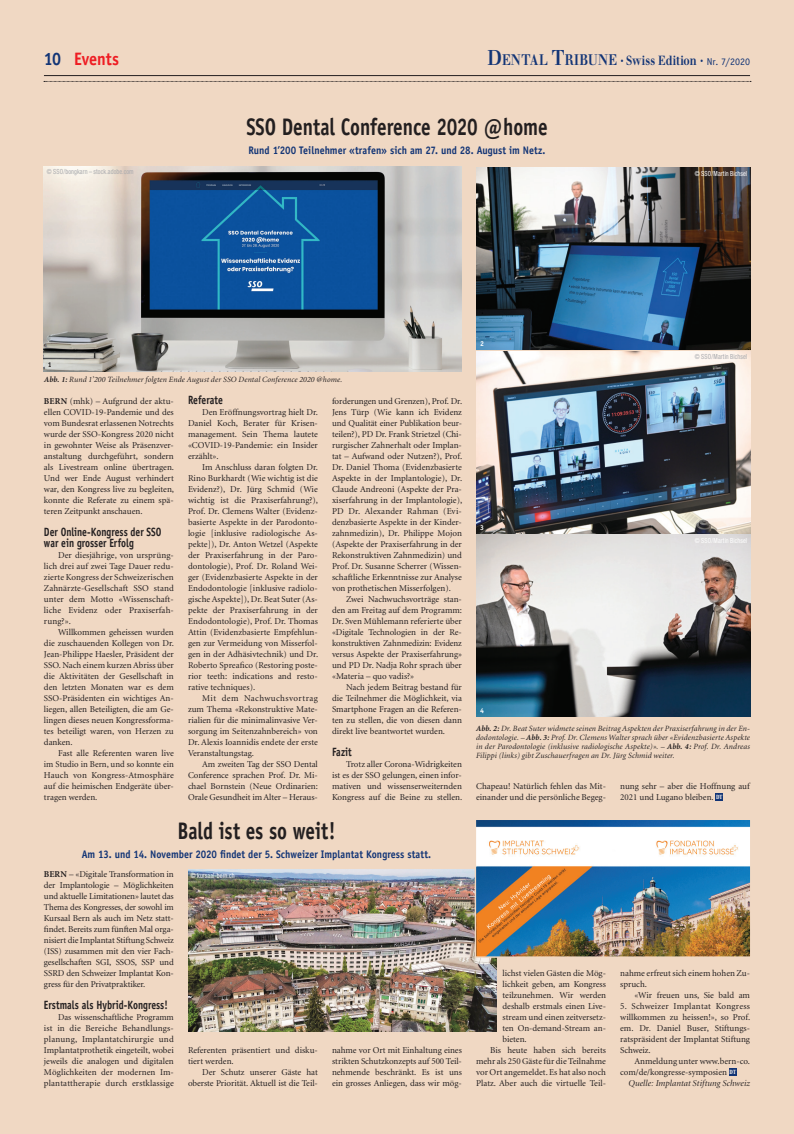
<style>
.page{position:relative;width:794px;height:1134px;background:#f0d8c3}
.page>*{position:absolute;margin:0;border:0;box-sizing:border-box;transform-origin:0 0}
.Headline_H3{font:700 24px "Officina Sans";letter-spacing:-.005em;color:#231f20;scale:.8 1}
.t1{font:700 18px "Officina Sans";letter-spacing:-.005em;color:#ee1d23;scale:.9 1}
.t2{font:15px "Walbaum Bold Os F";letter-spacing:.03em;color:#133576;scale:.8 1}
.Crossheading{font:700 12px/11px "Officina Sans";color:#231f20;scale:.8 1}
.Teaser{font:700 11px "Officina Sans";letter-spacing:.005em;color:#133576;scale:.9 1}
.Content{font:9px/11px "Minion";color:#231f20}
.Content_1stSection{font:9px/11px "Minion";color:#231f20}
.Source{font:italic 9px "Minion Display";letter-spacing:.01em;color:#231f20}
.t3{font:italic 8px/9px "Minion";letter-spacing:.015em;color:#231f20;text-align:justify}
.Copyright{font:condensed 7px "Helvetica Neue";letter-spacing:.015em;color:#a8a9ad;scale:.88 1}
.Copyright-2{font:condensed 7px "Helvetica Neue";letter-spacing:.015em;color:#fff;scale:.88 1}
.t4{font:700 7px "Officina Sans";color:#fff}
.t5{font:700 7px "Officina Sans";color:#231f20}
.t6{font:5px "Capitals";color:#faf4ee}
.s1{color:#133576}
.s2{font-size:21px}
.s3{font-size:13px}
.s4{font-family:"Officina Sans";font-size:10px}
.s5{font-weight:700}
</style>
<div class="page">
<div style="left:715px;top:793px;width:8px;height:7px;background:#133576"></div>
<img style="left:476px;top:167px;width:274px;height:366px">
<img style="left:476px;top:535px;width:274px;height:182px">
<div style="left:729px;top:1068px;width:7px;height:7px;background:#133576"></div>
<img style="left:44px;top:166px;width:418px;height:205px">
<img style="left:188px;top:869px;width:309px;height:162px">
<img style="left:474px;top:820px;width:276px;height:138px">
<hr style="left:44px;top:75px;width:706px;height:1px;background:#231f20">
<svg style="left:44px;top:81px;width:707px;height:1px"></svg>
<h2 class="t1" style="left:44px;top:48px;width:85px"><span class="s1">10</span> Events</h2>
<h3 class="t2" style="left:487px;top:51px;width:330px"><span class="s2">D</span>ENTAL <span class="s2">T</span>RIBUNE · <span class="s3">Swiss Edition</span> · <span class="s4">Nr. 7/2020</span></h3>
<p class="Copyright" style="left:47px;top:168px;width:100px">© SSO/bongkarn – stock.adobe.com</p>
<p class="t5" style="left:48px;top:361px;width:5px">1</p>
<p class="Headline_H3" style="left:246px;top:112px;width:378px">SSO Dental Conference 2020 @home</p>
<p class="Teaser" style="left:248px;top:143px;width:332px">Rund 1’200 Teilnehmer «trafen» sich am 27. und 28. August im Netz.</p>
<p class="t4" style="left:480px;top:339px;width:5px">2</p>
<p class="t3" style="left:44px;top:376px;width:300px"><span class="s5">Abb. 1:</span> Rund 1’200 Teilnehmer folgten Ende August der SSO Dental Conference 2020 @home.</p>
<p class="Copyright-2" style="left:694px;top:169px;width:61px">© SSO/Martin Bichsel</p>
<p class="Copyright" style="left:694px;top:353px;width:61px">© SSO/Martin Bichsel</p>
<p class="Content_1stSection" style="left:44px;top:396px;width:132px"><span class="s5">BERN</span> (mhk) – Aufgrund der aktu&shy;ellen COVID-19-Pandemie und des vom Bundesrat erlassenen Notrechts wurde der SSO-Kongress 2020 nicht in gewohnter Weise als Präsenzver&shy;anstaltung durchgeführt, sondern als Livestream online übertragen.<br>Und wer Ende August verhindert war, den Kongress live zu begleiten, konnte die Referate zu einem spä&shy;teren Zeitpunkt anschauen.</p>
<p class="Crossheading" style="left:44px;top:526px;width:149px">Der Online-Kongress der SSO war ein grosser Erfolg</p>
<p class="Content" style="left:44px;top:550px;width:131px;text-indent:14px">Der diesjährige, von ursprüng&shy;lich drei auf zwei Tage Dauer redu&shy;zierte Kongress der Schweizerischen<br>Zahnärzte-Gesellschaft SSO stand unter dem Motto «Wissenschaft&shy;liche Evidenz oder Praxiserfah&shy;rung?».</p>
<p class="Content" style="left:44px;top:627px;width:132px;text-align:justify;text-indent:14px">Willkommen geheissen wurden die zuschauenden Kollegen von Dr.<br>Jean-Philippe Haesler, Präsident der SSO. Nach einem kurzen Abriss über die Aktivitäten der Gesellschaft in den letzten Monaten war es dem SSO-Präsidenten ein wichtiges An&shy;liegen, allen Beteiligten, die am Ge&shy;lingen dieses neuen Kongressforma&shy;tes beteiligt waren, von Herzen zu danken.</p>
<p class="Content" style="left:44px;top:748px;width:131px;text-align:justify;text-indent:14px">Fast alle Referenten waren live im Studio in Bern, und so konnte ein Hauch von Kongress-Atmosphäre auf die heimischen Endgeräte über&shy;tragen werden.</p>
<p class="Crossheading" style="left:188px;top:394px;width:45px">Referate</p>
<p class="Content" style="left:188px;top:407px;width:132px;text-indent:14px">Den Eröffnungsvortrag hielt Dr.<br>Daniel Koch, Berater für Krisen&shy;management. Sein Thema lautete «COVID-19-Pandemie: ein Insider erzählt».</p>
<p class="Content" style="left:188px;top:462px;width:132px;text-indent:14px">Im Anschluss daran folgten Dr.<br>Rino Burkhardt (Wie wichtig ist die Evidenz?), Dr. Jürg Schmid (Wie wichtig ist die Praxiserfahrung?), Prof. Dr. Clemens Walter (Evidenz&shy;basierte Aspekte in der Parodonto&shy;logie [inklusive radiologische As&shy;pekte]), Dr. Anton Wetzel (Aspekte der Praxiserfahrung in der Paro&shy;dontologie), Prof. Dr. Roland Wei&shy;ger (Evidenzbasierte Aspekte in der Endodontologie [inklusive radiolo&shy;gische Aspekte]), Dr. Beat Suter (As&shy;pekte der Praxiserfahrung in der Endodontologie), Prof. Dr. Thomas Attin (Evidenzbasierte Empfehlun&shy;gen zur Vermeidung von Misserfol&shy;gen in der Adhäsivtechnik) und Dr.<br>Roberto Spreafico (Restoring poste&shy;rior teeth: indications and resto&shy;rative techniques).</p>
<p class="Content" style="left:188px;top:693px;width:131px;text-align:justify;text-indent:14px">Mit dem Nachwuchsvortrag zum Thema «Rekonstruktive Mate&shy;rialien für die minimalinvasive Ver&shy;sorgung im Seitenzahnbereich» von Dr. Alexis Ioannidis endete der erste Veranstaltungstag.</p>
<p class="Content" style="left:188px;top:759px;width:131px;text-align:justify;text-indent:14px">Am zweiten Tag der SSO Dental Conference sprachen Prof. Dr. Mi&shy;chael Bornstein (Neue Ordinarien:<br>Orale Gesundheit im Alter – Heraus-</p>
<p class="Content" style="left:332px;top:396px;width:132px">forderungen und Grenzen), Prof. Dr.<br>Jens Türp (Wie kann ich Evidenz und Qualität einer Publikation beur&shy;teilen?), PD Dr. Frank Strietzel (Chi&shy;rurgischer Zahnerhalt oder Implan&shy;tat – Aufwand oder Nutzen?), Prof.<br>Dr. Daniel Thoma (Evidenzbasierte Aspekte in der Implantologie), Dr.<br>Claude Andreoni (Aspekte der Pra&shy;xiserfahrung in der Implantologie), PD Dr. Alexander Rahman (Evi&shy;denzbasierte Aspekte in der Kinder&shy;zahnmedizin), Dr. Philippe Mojon (Aspekte der Praxiserfahrung in der Rekonstruktiven Zahnmedizin) und Prof. Dr. Susanne Scherrer (Wissen&shy;schaftliche Erkenntnisse zur Analyse von prothetischen Misserfolgen).</p>
<p class="Content" style="left:332px;top:594px;width:131px;text-indent:14px">Zwei Nachwuchsvorträge stan&shy;den am Freitag auf dem Programm:<br>Dr. Sven Mühlemann referierte über «Digitale Technologien in der Re&shy;konstruktiven Zahnmedizin: Evidenz versus Aspekte der Praxiserfahrung» und PD Dr. Nadja Rohr sprach über «Materia – quo vadis?»</p>
<p class="Content" style="left:332px;top:682px;width:131px;text-align:justify;text-indent:14px">Nach jedem Beitrag bestand für die Teilnehmer die Möglichkeit, via Smartphone Fragen an die Referen&shy;ten zu stellen, die von diesen dann direkt live beantwortet wurden.</p>
<p class="Crossheading" style="left:332px;top:746px;width:26px">Fazit</p>
<p class="Content" style="left:332px;top:759px;width:132px;text-align:justify;text-indent:14px">Trotz aller Corona-Widrigkeiten ist es der SSO gelungen, einen infor&shy;mativen und wissenserweiternden Kongress auf die Beine zu stellen.</p>
<p class="Headline_H3" style="left:177px;top:816px;width:199px">Bald ist es so weit!</p>
<p class="Teaser" style="left:82px;top:847px;width:390px">Am 13. und 14. November 2020 findet der 5. Schweizer Implantat Kongress statt.</p>
<p class="Content_1stSection" style="left:44px;top:869px;width:131px;text-align:justify"><span class="s5">BERN</span> – «Digitale Transformation in der Implantologie – Möglichkeiten und aktuelle Limitationen» lautet das Thema des Kongresses, der sowohl im Kursaal Bern als auch im Netz statt&shy;findet. Bereits zum fünften Mal orga&shy;nisiert die Implantat Stiftung Schweiz (ISS) zusammen mit den vier Fach&shy;gesellschaften SGI, SSOS, SSP und SSRD den Schweizer Implantat Kon&shy;gress für den Privatpraktiker.</p>
<p class="Crossheading" style="left:44px;top:999px;width:157px">Erstmals als Hybrid-Kongress!</p>
<p class="Content" style="left:44px;top:1012px;width:131px;text-indent:14px">Das wissenschaftliche Programm ist in die Bereiche Behandlungs&shy;planung, Implantatchirurgie und Implantatprothetik eingeteilt, wobei jeweils die analogen und digitalen Möglichkeiten der modernen Im&shy;plantattherapie durch erstklassige</p>
<p class="Copyright-2" style="left:191px;top:871px;width:51px">© kursaal-bern.ch</p>
<p class="Content" style="left:188px;top:1045px;width:131px">Referenten präsentiert und disku&shy;tiert werden.</p>
<p class="Content" style="left:188px;top:1067px;width:131px;text-align:right">Der Schutz unserer Gäste hat oberste Priorität. Aktuell ist die Teil-</p>
<p class="Content" style="left:332px;top:1045px;width:131px;text-align:justify">nahme vor Ort mit Einhaltung eines strikten Schutzkonzepts auf 500 Teil&shy;nehmende beschränkt. Es ist uns ein grosses Anliegen, dass wir mög-</p>
<p class="t4" style="left:480px;top:523px;width:5px">3</p>
<p class="t4" style="left:480px;top:706px;width:5px">4</p>
<p class="t3" style="left:476px;top:724px;width:275px"><span class="s5">Abb. 2:</span> Dr. Beat Suter widmete seinen Beitrag Aspekten der Praxiserfahrung in der En&shy;dodontologie. – <span class="s5">Abb. 3:</span> Prof. Dr. Clemens Walter sprach über «Evidenzbasierte Aspekte in der Parodontologie (inklusive radiologische Aspekte)». – <span class="s5">Abb. 4:</span> Prof. Dr. Andreas Filippi (links) gibt Zuschauerfragen an Dr. Jürg Schmid weiter.</p>
<p class="Content" style="left:476px;top:781px;width:131px">Chapeau! Natürlich fehlen das Mit&shy;einander und die persönliche Begeg-</p>
<p class="Content" style="left:620px;top:781px;width:131px">nung sehr – aber die Hoffnung auf<br>2021 und Lugano bleiben.</p>
<p class="t6" style="left:716px;top:793px;width:8px">DT</p>
<p class="Content" style="left:502px;top:968px;width:105px;text-align:justify">lichst vielen Gästen die Mög&shy;lichkeit geben, am Kongress teilzunehmen. Wir werden deshalb erstmals einen Live&shy;stream und einen zeitversetz&shy;ten On-demand-Stream an&shy;bieten.</p>
<p class="Content" style="left:476px;top:1045px;width:131px;text-align:justify;text-indent:14px">Bis heute haben sich bereits mehr als 250 Gäste für die Teilnahme vor Ort angemeldet. Es hat also noch Platz. Aber auch die virtuelle Teil-</p>
<p class="Content" style="left:620px;top:968px;width:131px">nahme erfreut sich einem hohen Zu&shy;spruch.</p>
<p class="Content" style="left:634px;top:990px;width:117px">«Wir freuen uns, Sie bald am</p>
<p class="Content" style="left:620px;top:1001px;width:132px;text-align:justify">5. Schweizer Implantat Kongress willkommen zu heissen!», so Prof. em. Dr. Daniel Buser, Stiftungs&shy;ratspräsident der Implantat Stiftung Schweiz.</p>
<p class="Content" style="left:620px;top:1056px;width:131px;text-indent:14px">Anmeldung unter www.bern-co. com/de/kongresse-symposien</p>
<p class="t6" style="left:729px;top:1068px;width:8px">DT</p>
<p class="Source" style="left:628px;top:1079px;width:123px">Quelle: Implantat Stiftung Schweiz</p>
</div>
